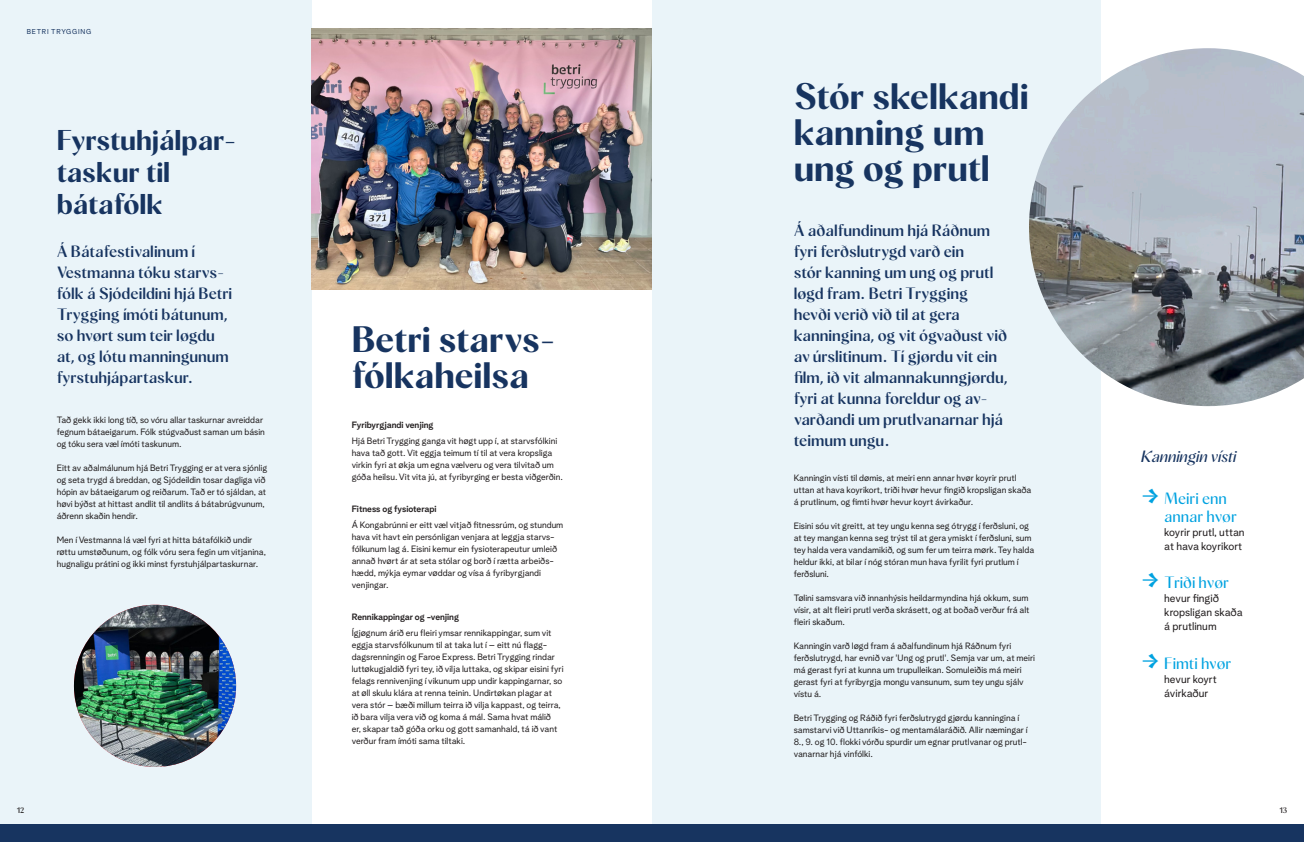
<style>
.page{position:relative;width:1304px;height:842px;background:#fff}
.page>*{position:absolute;margin:0;border:0;box-sizing:border-box;transform-origin:0 0}
.Yvirskrift_2{font:36px/36px "Albra Sans Semi";color:#173460}
.Yvirskrift_2-2{font:28px/32px "Albra Sans Semi";color:#173460}
.Rubrik{font:16px/21px "Albra Sans Medium";color:#173460}
.Rubrik-2{font:16px/18px "Albra Sans Regular";color:#00a2e0}
.Rubrik-3{font:italic 16px "Albra Sans Regular";color:#173460}
.Breyð_2{font:11px/14px "Albra Grotesk";color:#231f20}
.Breyð{font:9px/12px "Albra Grotesk";color:#231f20}
.Undiryvirskrift{font:9px "Albra Grotesk Semi";color:#231f20}
.t1{font:8px "Albra Sans Medium";color:#231f20}
.Breadcrume{font:7px "Albra Grotesk";letter-spacing:.11em;color:#173460}
.s1{font-family:"Albra Sans Black";font-size:30px}
</style>
<div class="page">
<div style="left:652px;top:0;width:449px;height:842px;background:#eaf4f9"></div>
<div style="left:0;top:0;width:312px;height:842px;background:#eaf4f9"></div>
<div style="left:0;top:825px;width:1304px;height:17px;background:#173460"></div>
<img style="left:312px;top:29px;width:340px;height:261px">
<img style="left:74px;top:605px;width:162px;height:162px;border-radius:81px">
<img style="left:1029px;top:48px;width:275px;height:358px">
<p class="Breadcrume" style="left:27px;top:26px;width:66px">BETRI TRYGGING</p>
<p class="Yvirskrift_2-2" style="left:57px;top:123px;width:177px">Fyrstuhjálpar&shy;taskur til bátafólk</p>
<p class="Rubrik" style="left:57px;top:239px;width:177px">Á Bátafestivalinum í<br>Vestmanna tóku starvs&shy;fólk á Sjódeildini hjá Betri<br>Trygging ímóti bátunum, so hvørt sum teir løgdu at, og lótu manningunum fyrstuhjápartaskur.</p>
<p class="Breyð" style="left:57px;top:413px;width:210px">Tað gekk ikki long tíð, so vóru allar taskurnar avreiddar fegnum bátaeigarum. Fólk stúgvaðust saman um básin og tóku sera væl ímóti taskunum.</p>
<p class="Breyð" style="left:57px;top:461px;width:212px">Eitt av aðalmálunum hjá Betri Trygging er at vera sjónlig og seta trygd á breddan, og Sjódeildin tosar dagliga við hópin av bátaeigarum og reiðarum. Tað er tó sjáldan, at høvi býðst at hittast andlit til andlits á bátabrúgvunum, áðrenn skaðin hendir.</p>
<p class="Breyð" style="left:57px;top:533px;width:211px">Men í Vestmanna lá væl fyri at hitta bátafólkið undir røttu umstøðunum, og fólk vóru sera fegin um vitjanina, hugnaligu prátini og ikki minst fyrstuhjálpartaskurnar.</p>
<p class="Yvirskrift_2" style="left:352px;top:319px;width:200px">Betri starvs&shy;fólkaheilsa</p>
<p class="Undiryvirskrift" style="left:352px;top:418px;width:83px">Fyribyrgjandi venjing</p>
<p class="Breyð" style="left:352px;top:434px;width:213px">Hjá Betri Trygging ganga vit høgt upp í, at starvsfólkini hava tað gott. Vit eggja teimum tí til at vera kropsliga virkin fyri at økja um egna vælveru og vera tilvitað um góða heilsu. Vit vita jú, at fyribyrging er besta viðgerðin.</p>
<p class="Undiryvirskrift" style="left:352px;top:502px;width:86px">Fitness og fysioterapi</p>
<p class="Breyð" style="left:352px;top:518px;width:213px">Á Kongabrúnni er eitt væl vitjað fitnessrúm, og stundum hava vit havt ein persónligan venjara at leggja starvs&shy;fólkunum lag á. Eisini kemur ein fysioterapeutur umleið annað hvørt ár at seta stólar og borð í rætta arbeiðs&shy;hædd, mýkja eymar vøddar og vísa á fyribyrgjandi venjingar.</p>
<p class="Undiryvirskrift" style="left:352px;top:610px;width:109px">Rennikappingar og -venjing</p>
<p class="Breyð" style="left:352px;top:626px;width:213px">Ígjøgnum árið eru fleiri ymsar rennikappingar, sum vit eggja starvsfólkunum til at taka lut í – eitt nú flagg&shy;dagsrenningin og Faroe Express. Betri Trygging rindar luttøkugjaldið fyri tey, ið vilja luttaka, og skipar eisini fyri felags rennivenjing í vikunum upp undir kappingarnar, so at øll skulu klára at renna teinin. Undirtøkan plagar at vera stór – bæði millum teirra ið vilja kappast, og teirra, ið bara vilja vera við og koma á mál. Sama hvat málið<br>er, skapar tað góða orku og gott samanhald, tá ið vant verður fram ímóti sama tiltaki.</p>
<p class="Yvirskrift_2" style="left:794px;top:76px;width:236px">Stór skelkandi kanning um ung og prutl</p>
<p class="Rubrik" style="left:794px;top:219px;width:215px">Á aðalfundinum hjá Ráðnum fyri ferðslutrygd varð ein<br>stór kanning um ung og prutl løgd fram. Betri Trygging hevði verið við til at gera kanningina, og vit ógvaðust við av úrslitinum. Tí gjørdu vit ein film, ið vit almannakunngjørdu, fyri at kunna foreldur og av&shy;varðandi um prutlvanarnar hjá teimum ungu.</p>
<p class="Breyð" style="left:794px;top:471px;width:239px">Kanningin vísti til dømis, at meiri enn annar hvør koyrir prutl uttan at hava koyrikort, triði hvør hevur fingið kropsligan skaða á prutlinum, og fimti hvør hevur koyrt ávirkaður.</p>
<p class="Breyð" style="left:794px;top:519px;width:242px">Eisini sóu vit greitt, at tey ungu kenna seg ótrygg í ferðsluni, og at tey mangan kenna seg trýst til at gera ymiskt í ferðsluni, sum tey halda vera vandamikið, og sum fer um teirra mørk. Tey halda heldur ikki, at bilar í nóg stóran mun hava fyrilit fyri prutlum í ferðsluni.</p>
<p class="Breyð" style="left:794px;top:591px;width:237px;text-align:justify">Tølini samsvara við innanhýsis heildarmyndina hjá okkum, sum vísir, at alt fleiri prutl verða skrásett, og at boðað verður frá alt fleiri skaðum.</p>
<p class="Breyð" style="left:794px;top:639px;width:243px">Kanningin varð løgd fram á aðalfundinum hjá Ráðnum fyri ferðslutrygd, har evnið var 'Ung og prutl'. Semja var um, at meiri má gerast fyri at kunna um trupulleikan. Somuleiðis má meiri gerast fyri at fyribyrgja mongu vansunum, sum tey ungu sjálv vístu á.</p>
<p class="Breyð" style="left:794px;top:711px;width:235px">Betri Trygging og Ráðið fyri ferðslutrygd gjørdu kanningina í samstarvi við Uttanríkis- og mentamálaráðið. Allir næmingar í 8., 9. og 10. flokki vórðu spurdir um egnar prutlvanar og prutl&shy;vanarnar hjá vinfólki.</p>
<p class="Rubrik-3" style="left:1141px;top:444px;width:97px">Kanningin vísti</p>
<p class="Rubrik-2" style="left:1164px;top:488px;width:74px;text-indent:-23px"><span class="s1">→</span> Meiri enn annar hvør</p>
<p class="Breyð_2" style="left:1164px;top:524px;width:82px">koyrir prutl, uttan at hava koyrikort</p>
<p class="Rubrik-2" style="left:1141px;top:572px;width:89px"><span class="s1">→</span> Triði hvør</p>
<p class="Breyð_2" style="left:1164px;top:590px;width:80px">hevur fingið kropsligan skaða á prutlinum</p>
<p class="Rubrik-2" style="left:1141px;top:653px;width:92px"><span class="s1">→</span> Fimti hvør</p>
<p class="Breyð_2" style="left:1164px;top:671px;width:54px">hevur koyrt ávirkaður</p>
<p class="t1" style="left:17px;top:804px;width:9px">12</p>
<p class="t1" style="left:1279px;top:804px;width:9px">13</p>
</div>
